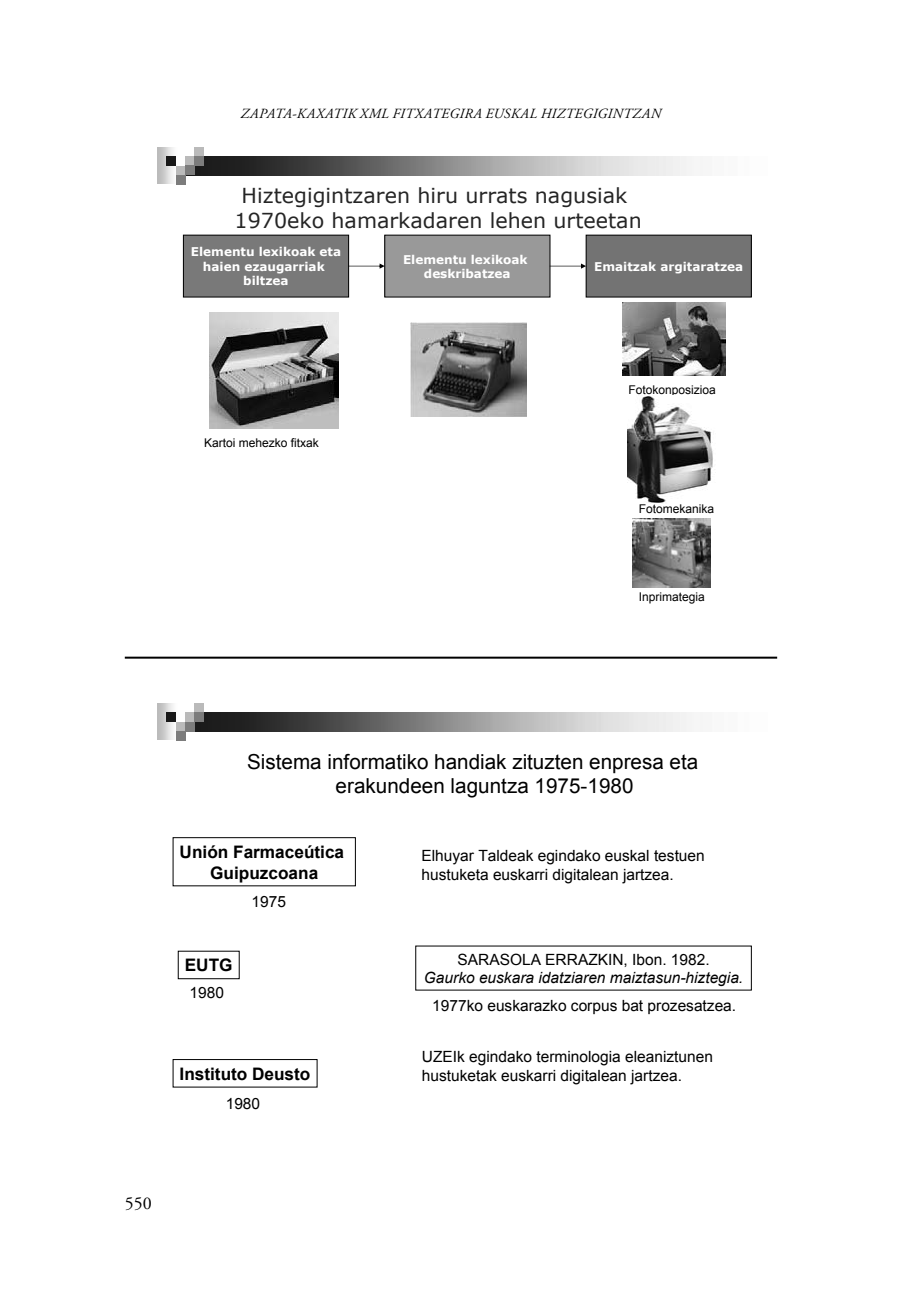
<style>
.page{position:relative;width:919px;height:1304px;background:#fff}
.page>*{position:absolute;margin:0;border:0;box-sizing:border-box;transform-origin:0 0}
.t1{font:20.6px/24.8px "Arial";color:#000}
.t2{font:20.6px/24.8px "Verdana";color:#252525;text-align:center}
.t3{font:18px "Adobe Garamond Pro";color:#000}
.t4{font:700 17.2px/20.6px "Arial";color:#000;text-align:center}
.t5{font:15.4px/18.6px "Arial";color:#000}
.t6{font:italic 15.4px "Arial";color:#000}
.t7{font:italic 14px "Adobe Garamond Pro";letter-spacing:.02em;color:#000}
.t8{font:700 12px/14.4px "Verdana";color:#fff;text-align:center}
.t9{font:12px "Arial";color:#000}
</style>
<div class="page">
<img style="left:157px;top:147px;width:19px;height:37px">
<img style="left:185px;top:156px;width:507px;height:19px">
<div style="left:185px;top:157px;width:10px;height:9px;background:#bababa"></div>
<div style="left:195px;top:147px;width:9px;height:10px;background:#bababa"></div>
<div style="left:195px;top:157px;width:9px;height:9px;background:#7c7c7c"></div>
<div style="left:176px;top:166px;width:9px;height:9px;background:#bababa"></div>
<div style="left:166px;top:157px;width:10px;height:9px;background:#191919"></div>
<div style="left:185px;top:166px;width:10px;height:9px;background:#7c7c7c"></div>
<div style="left:176px;top:175px;width:9px;height:9px;background:#7c7c7c"></div>
<div style="left:183px;top:235px;width:165px;height:62px;background:#797979"></div>
<div style="left:183px;top:235px;width:166px;height:62px;border:1px solid #000"></div>
<div style="left:385px;top:235px;width:165px;height:62px;background:#999"></div>
<div style="left:384px;top:235px;width:166px;height:62px;border:1px solid #000"></div>
<div style="left:586px;top:235px;width:165px;height:62px;background:#737373"></div>
<div style="left:585px;top:235px;width:166px;height:62px;border:1px solid #000"></div>
<svg style="left:348px;top:264px;width:37px;height:5px"></svg>
<svg style="left:549px;top:264px;width:37px;height:5px"></svg>
<img style="left:209px;top:313px;width:129px;height:116px">
<img style="left:410px;top:323px;width:116px;height:93px">
<img style="left:622px;top:302px;width:103px;height:74px">
<img style="left:627px;top:396px;width:86px;height:107px">
<img style="left:632px;top:519px;width:78px;height:68px">
<img style="left:157px;top:703px;width:19px;height:37px">
<img style="left:195px;top:713px;width:497px;height:18px">
<div style="left:185px;top:713px;width:10px;height:9px;background:#bababa"></div>
<div style="left:195px;top:703px;width:9px;height:10px;background:#bababa"></div>
<div style="left:195px;top:713px;width:9px;height:9px;background:#7c7c7c"></div>
<div style="left:176px;top:722px;width:9px;height:9px;background:#bababa"></div>
<div style="left:166px;top:713px;width:10px;height:9px;background:#191919"></div>
<div style="left:185px;top:722px;width:10px;height:9px;background:#7c7c7c"></div>
<div style="left:176px;top:731px;width:9px;height:9px;background:#7c7c7c"></div>
<div style="left:178px;top:951px;width:61px;height:28px;border:1px solid #000"></div>
<div style="left:173px;top:837px;width:182px;height:49px;border:1px solid #000"></div>
<div style="left:173px;top:1059px;width:144px;height:28px;border:1px solid #000"></div>
<hr style="left:125px;top:657px;width:652px;height:2px;background:#000">
<p class="t7" style="left:241px;top:105px;width:421px">ZAPATA-KAXATIK XML FITXATEGIRA EUSKAL HIZTEGIGINTZAN</p>
<h1 class="t2" style="left:234px;top:183px;width:408px">Hiztegigintzaren hiru urrats nagusiak<br>1970eko hamarkadaren lehen urteetan</h1>
<p class="t8" style="left:191px;top:244px;width:152px">Elementu lexikoak eta haien ezaugarriak biltzea</p>
<p class="t8" style="left:403px;top:252px;width:126px">Elementu lexikoak deskribatzea</p>
<p class="t8" style="left:594px;top:259px;width:150px">Emaitzak argitaratzea</p>
<p class="t9" style="left:204px;top:435px;width:116px">Kartoi mehezko fitxak</p>
<p class="t9" style="left:628px;top:382px;width:89px">Fotokonposizioa</p>
<p class="t9" style="left:638px;top:501px;width:77px">Fotomekanika</p>
<p class="t9" style="left:638px;top:589px;width:68px">Inprimategia</p>
<h1 class="t1" style="left:335px;top:749px;width:364px;text-indent:-88px">Sistema informatiko handiak zituzten enpresa eta erakundeen laguntza 1975-1980</h1>
<p class="t4" style="left:180px;top:842px;width:166px">Unión Farmaceútica<br>Guipuzcoana</p>
<p class="t5" style="left:251px;top:893px;width:36px">1975</p>
<p class="t4" style="left:185px;top:956px;width:49px">EUTG</p>
<p class="t5" style="left:190px;top:983px;width:36px">1980</p>
<p class="t4" style="left:180px;top:1064px;width:132px">Instituto Deusto</p>
<p class="t5" style="left:226px;top:1094px;width:36px">1980</p>
<p class="t5" style="left:421px;top:846px;width:285px">Elhuyar Taldeak egindako euskal testuen hustuketa euskarri digitalean jartzea.</p>
<p class="t5" style="left:457px;top:950px;width:254px">SARASOLA ERRAZKIN, Ibon. 1982.</p>
<p class="t6" style="left:424px;top:968px;width:321px">Gaurko euskara idatziaren maiztasun-hiztegia.</p>
<p class="t5" style="left:432px;top:996px;width:305px">1977ko euskarazko corpus bat prozesatzea.</p>
<p class="t5" style="left:422px;top:1048px;width:292px">UZEIk egindako terminologia eleaniztunen hustuketak euskarri digitalean jartzea.</p>
<p class="t3" style="left:125px;top:1193px;width:28px">550</p>
</div>
